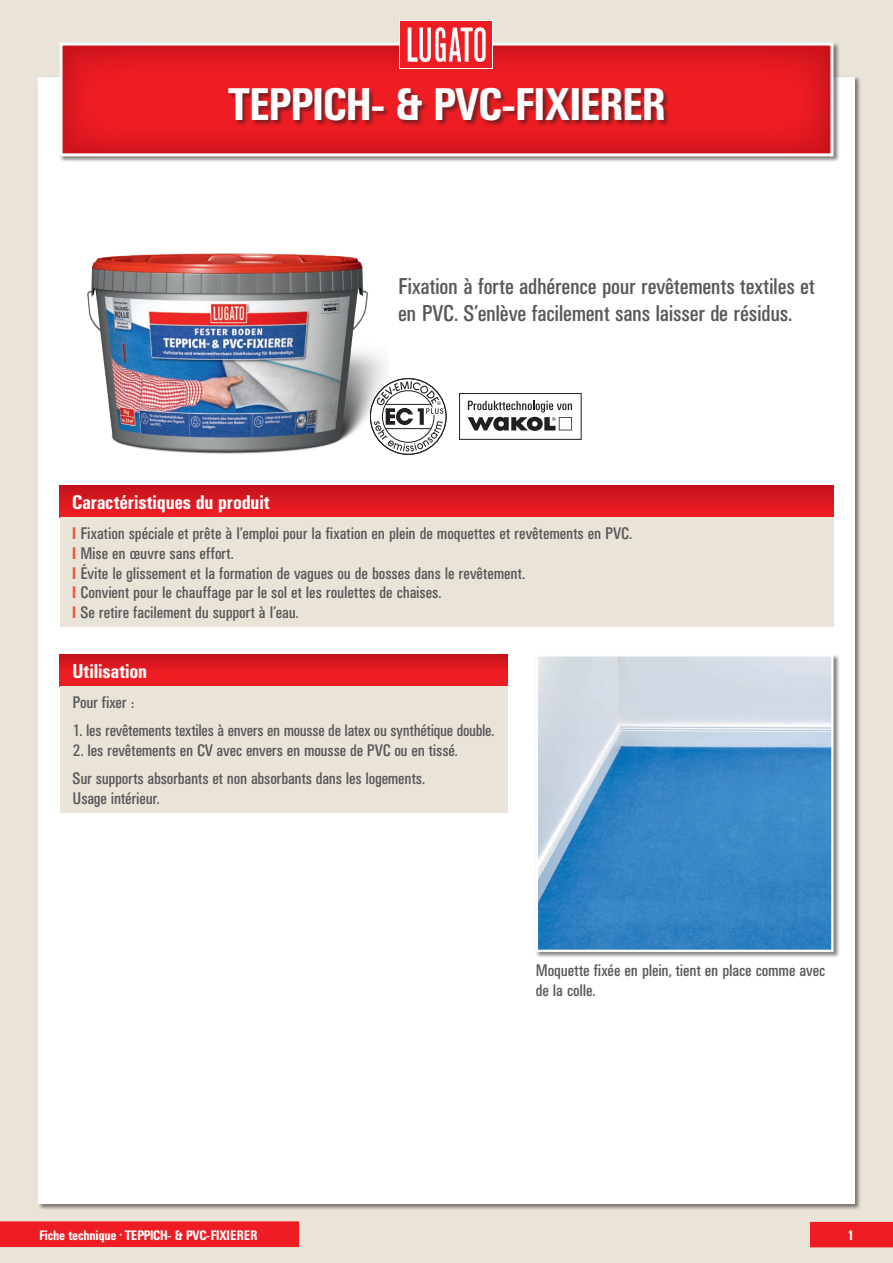
<style>
.page{position:relative;width:893px;height:1263px;background:#e9e3d8}
.page>*{position:absolute;margin:0;border:0;box-sizing:border-box;transform-origin:0 0}
.t1{font:500 condensed 45px "UN11";color:#fff}
.t2{font:condensed 22.5px/27px "UN11";color:#57585a}
.t3{font:500 condensed 19.5px "UN11";letter-spacing:.005em;color:#fff}
.t4{font:condensed 16.5px/19.8px "UN11";color:#57585a}
.t5{font:500 condensed 13.5px "UN11";color:#fff}
.s1{font-weight:500;color:#f0593e}
</style>
<div class="page">
<div style="left:38px;top:77px;width:817px;height:1126px;background:#fff"></div>
<div style="left:810px;top:1222px;width:83px;height:25px;background:#ee1d23"></div>
<div style="left:0;top:1221px;width:299px;height:26px;background:#ee1d23"></div>
<div style="left:59px;top:42px;width:781px;height:121px;background:#231f20;opacity:.55"></div>
<svg style="left:60px;top:43px;width:773px;height:113px;background:#e4282e"></svg>
<div style="left:228px;top:87px;width:442px;height:40px;background:#231f20;opacity:.55"></div>
<svg style="left:400px;top:20px;width:93px;height:49px"></svg>
<div style="left:401px;top:21px;width:91px;height:47px;background:#ee1d23"></div>
<svg style="left:408px;top:27px;width:78px;height:35px"></svg>
<div style="left:60px;top:485px;width:773px;height:32px;background:linear-gradient(to bottom,#c3121b,#f01e24)"></div>
<div style="left:60px;top:517px;width:773px;height:110px;background:#e9e3d8"></div>
<div style="left:535px;top:654px;width:305px;height:304px;background:#231f20;opacity:.55"></div>
<img style="left:539px;top:657px;width:291px;height:292px">
<div style="left:536px;top:654px;width:297px;height:298px;border:2px solid #fff"></div>
<div style="left:60px;top:654px;width:447px;height:32px;background:linear-gradient(to bottom,#cc141d,#f71f25)"></div>
<div style="left:60px;top:686px;width:447px;height:127px;background:#e9e3d8"></div>
<img style="left:87px;top:253px;width:298px;height:201px">
<svg style="left:370px;top:378px;width:76px;height:77px"></svg>
<svg style="left:468px;top:401px;width:104px;height:30px"></svg>
<div style="left:459px;top:393px;width:122px;height:47px;border:1px solid #231f20"></div>
<h1 class="t1" style="left:228px;top:79px;width:438px">TEPPICH- &amp; PVC-FIXIERER</h1>
<h2 class="t2" style="left:398px;top:273px;width:418px">Fixation à forte adhérence pour revêtements textiles et en PVC. S’enlève facilement sans laisser de résidus.</h2>
<p class="t3" style="left:72px;top:491px;width:199px">Caractéristiques du produit</p>
<p class="t4" style="left:72px;top:523px;width:561px"><span class="s1">I</span> Fixation spéciale et prête à l’emploi pour la fixation en plein de moquettes et revêtements en PVC.<br><span class="s1">I</span> Mise en œuvre sans effort.<br><span class="s1">I</span> Évite le glissement et la formation de vagues ou de bosses dans le revêtement.<br><span class="s1">I</span> Convient pour le chauffage par le sol et les roulettes de chaises.<br><span class="s1">I</span> Se retire facilement du support à l’eau.</p>
<p class="t3" style="left:73px;top:660px;width:76px">Utilisation</p>
<p class="t4" style="left:73px;top:692px;width:63px">Pour fixer :</p>
<p class="t4" style="left:73px;top:720px;width:423px">1. les revêtements textiles à envers en mousse de latex ou synthétique double.</p>
<p class="t4" style="left:73px;top:736px;width:387px;line-height:28.3px">2. les revêtements en CV avec envers en mousse de PVC ou en tissé.<br>Sur supports absorbants et non absorbants dans les logements.</p>
<p class="t4" style="left:73px;top:788px;width:89px">Usage intérieur.</p>
<p class="t4" style="left:536px;top:960px;width:291px">Moquette fixée en plein, tient en place comme avec de la colle.</p>
<p class="t5" style="left:39px;top:1227px;width:220px">Fiche technique <sup>•</sup> TEPPICH- &amp; PVC-FIXIERER</p>
<p class="t5" style="left:847px;top:1227px;width:8px">1</p>
</div>
